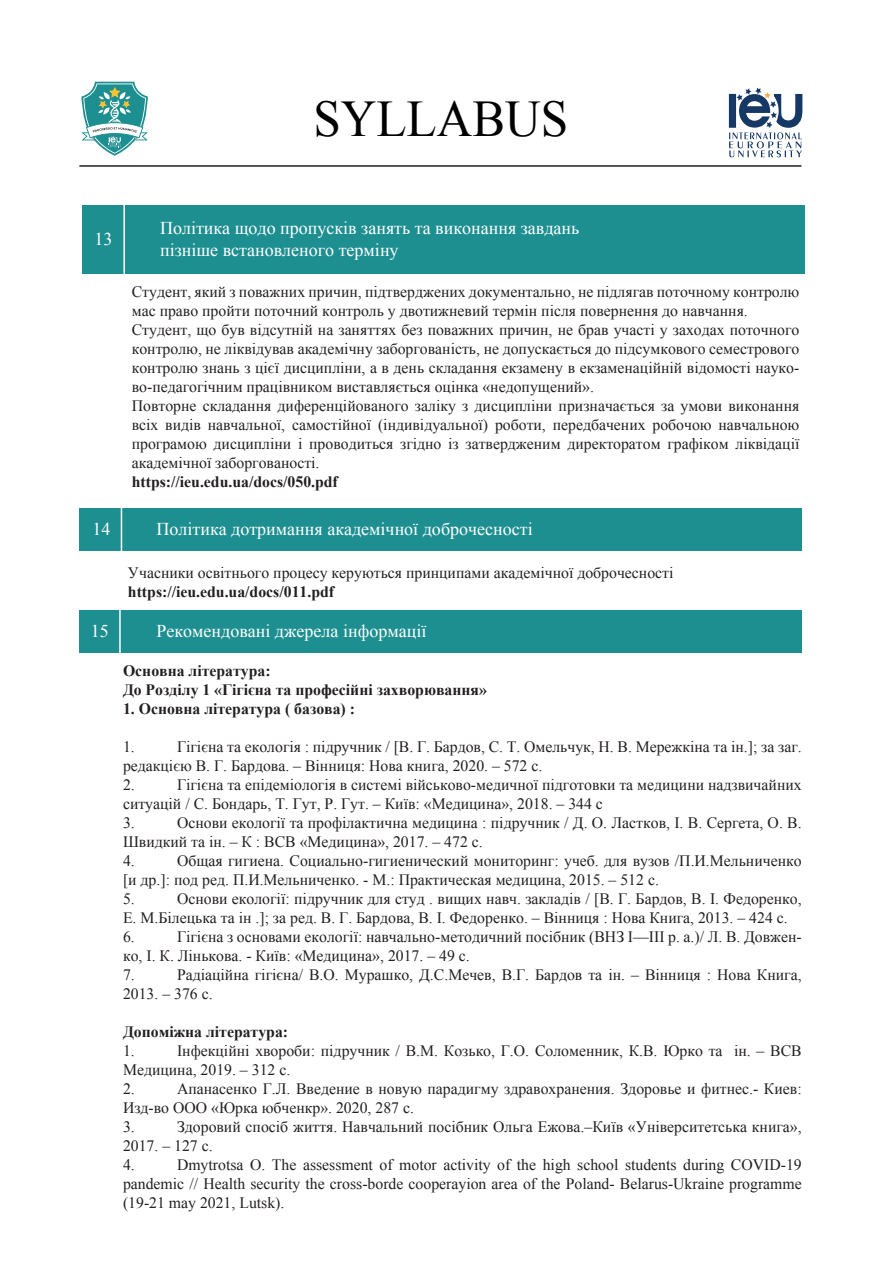
<style>
.page{position:relative;width:893px;height:1263px;background:#fff}
.page>*{position:absolute;margin:0;border:0;box-sizing:border-box;transform-origin:0 0}
.t1{font:51.45px "Times New Roman";color:#000001;scale:.96 1}
.t2{font:18px/21.6px "Times New Roman";color:#fff}
.t3{font:15.9px/19px "Times New Roman";color:#231f20}
.t4{font:700 15.9px/19px "Times New Roman";color:#231f20}
</style>
<div class="page">
<svg style="left:729px;top:88px;width:73px;height:69px"></svg>
<hr style="left:79px;top:165px;width:722px;height:2px;background:#231f20">
<svg style="left:81px;top:82px;width:67px;height:74px"></svg>
<div style="left:79px;top:611px;width:723px;height:42px;background:#1e8f91"></div>
<hr style="left:119px;top:606px;width:2px;height:51px;background:#fff">
<div style="left:79px;top:508px;width:723px;height:42px;background:#1e8f91"></div>
<hr style="left:121px;top:504px;width:1px;height:51px;background:#fff">
<div style="left:82px;top:205px;width:723px;height:68px;background:#1e8f91"></div>
<hr style="left:123px;top:201px;width:2px;height:78px;background:#fff">
<h1 class="t1" style="left:313px;top:84px;width:267px">SYLLABUS</h1>
<p class="t2" style="left:95px;top:228px;width:19px">13</p>
<p class="t2" style="left:160px;top:217px;width:421px">Політика щодо пропусків занять та виконання завдань пізніше встановленого терміну</p>
<p class="t3" style="left:132px;top:282px;width:669px">Студент, який з поважних причин, підтверджених документально, не підлягав поточному контролю мас право пройти поточний контроль у двотижневий термін після повернення до навчання.<br>Студент, що був відсутній на заняттях без поважних причин, не брав участі у заходах поточного контролю, не ліквідував академічну заборгованість, не допускається до підсумкового семестрового контролю знань з цієї дисципліни, а в день складання екзамену в екзаменаційній відомості науко&shy;во-педагогічним працівником виставляється оцінка «недопущений».<br>Повторне складання диференційованого заліку з дисципліни призначається за умови виконання всіх видів навчальної, самостійної (індивідуальної) роботи, передбачених робочою навчальною програмою дисципліни i проводиться згідно із затвердженим директоратом графіком ліквідації академічної заборгованості.</p>
<p class="t4" style="left:132px;top:472px;width:208px">https://ieu.edu.ua/docs/050.pdf</p>
<p class="t2" style="left:93px;top:517px;width:19px">14</p>
<p class="t2" style="left:157px;top:517px;width:378px">Політика дотримання академічної доброчесності</p>
<p class="t3" style="left:128px;top:563px;width:547px">Учасники освітнього процесу керуються принципами академічної доброчесності</p>
<p class="t4" style="left:128px;top:582px;width:208px">https://ieu.edu.ua/docs/011.pdf</p>
<p class="t2" style="left:91px;top:620px;width:20px">15</p>
<p class="t2" style="left:156px;top:620px;width:271px">Рекомендовані джерела інформації</p>
<p class="t4" style="left:123px;top:661px;width:365px">Основна література:<br>До Розділу 1 «Гігієна та професійні захворювання»</p>
<p class="t4" style="left:123px;top:699px;width:234px">1. Основна література ( базова) :</p>
<p class="t3" style="left:123px;top:737px;width:13px">1.</p>
<p class="t3" style="left:123px;top:737px;width:680px;text-indent:54px">Гігієна та екологія : підручник / [В. Г. Бардов, С. Т. Омельчук, Н. В. Мережкіна та ін.]; за заг. редакцією В. Г. Бардова. – Вінниця: Нова книга, 2020. – 572 с.<br>2.</p>
<p class="t3" style="left:123px;top:775px;width:680px;text-indent:54px">Гігієна та епідеміологія в системі військово-медичної підготовки та медицини надзвичайних ситуацій / С. Бондарь, Т. Гут, Р. Гут. – Київ: «Медицина», 2018. – 344 с<br>3.</p>
<p class="t3" style="left:123px;top:813px;width:680px;text-indent:54px">Основи екології та профілактична медицина : підручник / Д. О. Ластков, І. В. Сергета, О. В.<br>Швидкий та ін. – К : ВСВ «Медицина», 2017. – 472 с.<br>4.</p>
<p class="t3" style="left:123px;top:851px;width:680px;text-indent:54px">Общая гигиена. Социально-гигиенический мониторинг: учеб. для вузов /П.И.Мельниченко [и др.]: под ред. П.И.Мельниченко. - М.: Практическая медицина, 2015. – 512 с.<br>5.</p>
<p class="t3" style="left:123px;top:889px;width:680px;text-indent:54px">Основи екології: підручник для студ . вищих навч. закладів / [В. Г. Бардов, В. І. Федоренко,<br>Е. М.Білецька та ін .]; за ред. В. Г. Бардова, В. І. Федоренко. – Вінниця : Нова Книга, 2013. – 424 с.<br>6.</p>
<p class="t3" style="left:123px;top:927px;width:680px;text-indent:54px">Гігієна з основами екології: навчально-методичний посібник (ВНЗ І—ІІІ р. а.)/ Л. В. Довжен&shy;ко, І. К. Лінькова. - Київ: «Медицина», 2017. – 49 с.<br>7.</p>
<p class="t3" style="left:123px;top:965px;width:680px;text-indent:54px">Радіаційна гігієна/ В.О. Мурашко, Д.С.Мечев, В.Г. Бардов та ін. – Вінниця : Нова Книга,<br>2013. – 376 с.</p>
<p class="t4" style="left:123px;top:1022px;width:167px">Допоміжна література:</p>
<p class="t3" style="left:123px;top:1041px;width:13px">1.</p>
<p class="t3" style="left:123px;top:1041px;width:680px;text-indent:54px">Інфекційні хвороби: підручник / В.М. Козько, Г.О. Соломенник, К.В. Юрко та ін. – ВСВ<br>Медицина, 2019. – 312 с.<br>2.</p>
<p class="t3" style="left:123px;top:1079px;width:680px;text-indent:54px">Апанасенко Г.Л. Введение в новую парадигму здравохранения. Здоровье и фитнес.- Киев:<br>Изд-во ООО «Юрка юбченкр». 2020, 287 с.<br>3.</p>
<p class="t3" style="left:123px;top:1117px;width:680px;text-indent:54px">Здоровий спосіб життя. Навчальний посібник Ольга Ежова.–Київ «Університетська книга»,<br>2017. – 127 с.<br>4.</p>
<p class="t3" style="left:123px;top:1155px;width:680px;text-align:justify;text-indent:54px">Dmytrotsa O. The assessment of motor activity of the high school students during COVID-19 pandemic // Health security the cross-borde cooperayion area of the Poland- Belarus-Ukraine programme (19-21 may 2021, Lutsk).</p>
</div>
